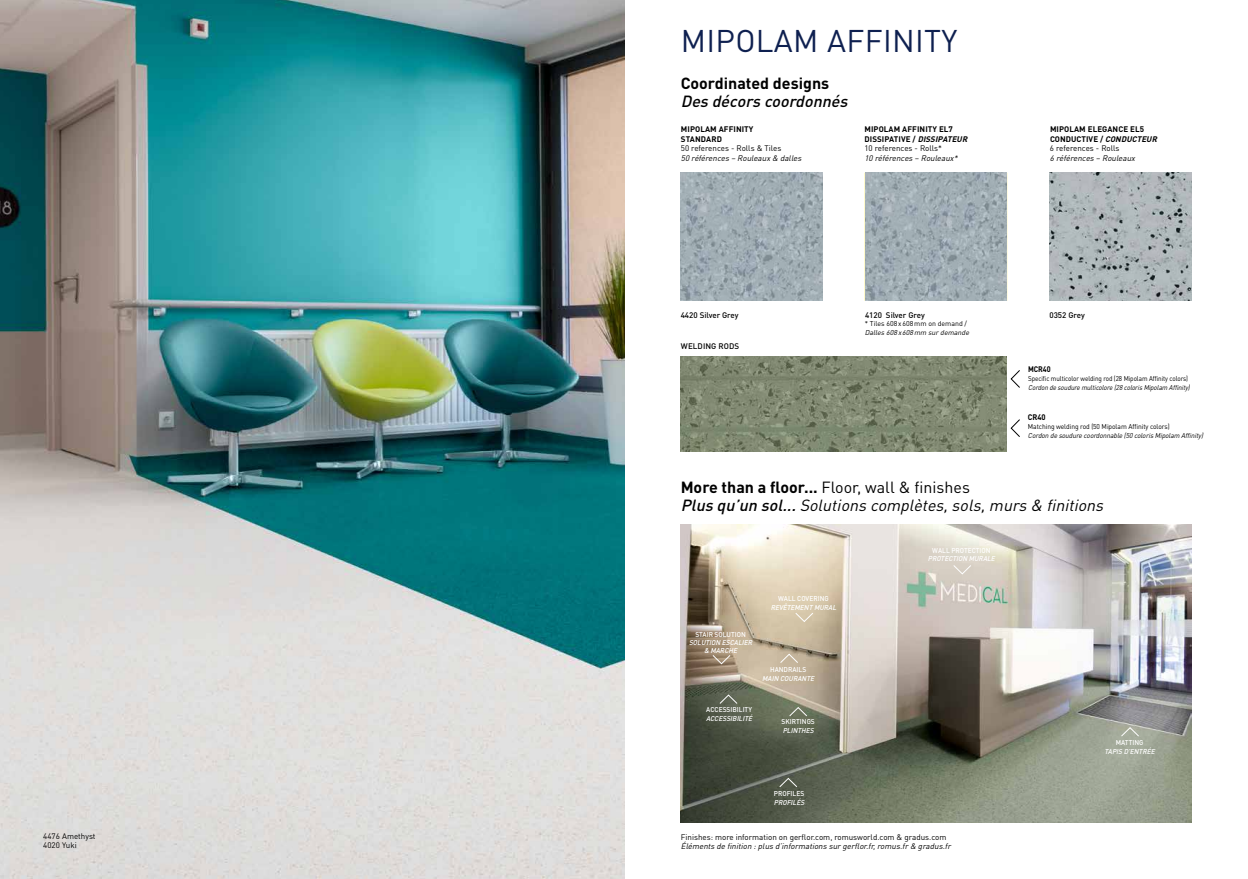
<style>
.page{position:relative;width:1248px;height:879px;background:#fff}
.page>*{position:absolute;margin:0;border:0;box-sizing:border-box;transform-origin:0 0}
.t1{font:31px "DIN Pro";letter-spacing:.01em;color:#0e2050}
.t2{font:italic 16px/18px "DIN Pro";color:#000}
.t3{font:italic 500 16px "DIN Pro";color:#000}
.t4{font:700 16px "DIN Pro";color:#000}
.t5{font:700 8px/9.6px "DIN Pro";letter-spacing:.01em;color:#000}
.t6{font:italic 8px "DIN Pro";color:#000}
.t7{font:8px/9.6px "DIN Pro";color:#000}
.t8{font:500 8px "DIN Pro";color:#000}
.t9{font:700 8px "DIN Pro";letter-spacing:.01em;color:#000;scale:.9 1}
.t10{font:700 8px "DIN Pro";letter-spacing:.01em;color:#000;scale:.95 1}
.t11{font:italic 500 7px/8px "DIN Pro";color:#fff;text-align:center;scale:.95 1}
.t12{font:500 7px "DIN Pro";color:#fff;scale:.95 1}
.t13{font:italic 7px "DIN Pro";color:#000;scale:.94 1}
.t14{font:7px "DIN Pro";letter-spacing:-.01em;color:#000;scale:.9 1}
.t15{font:italic 7px "DIN Pro";color:#000;scale:.9 1}
.t16{font:7px "DIN Pro";letter-spacing:-.01em;color:#000;scale:.95 1}
.t17{font:italic 7px "DIN Pro";color:#000}
.t18{font:7px "DIN Pro";letter-spacing:-.01em;color:#000}
.s1{font-style:italic}
.s2{font-weight:400}
.s3{font-weight:700;font-style:normal}
.s4{font-style:normal}
.s5{font-weight:500}
</style>
<div class="page">
<img style="left:0;top:0;width:624px;height:879px">
<img style="left:680px;top:357px;width:326px;height:95px">
<img style="left:680px;top:524px;width:511px;height:299px">
<svg style="left:718px;top:694px;width:20px;height:11px"></svg>
<svg style="left:788px;top:706px;width:20px;height:11px"></svg>
<svg style="left:1010px;top:370px;width:10px;height:18px"></svg>
<svg style="left:1010px;top:419px;width:10px;height:18px"></svg>
<svg style="left:779px;top:653px;width:20px;height:11px"></svg>
<svg style="left:778px;top:777px;width:20px;height:11px"></svg>
<svg style="left:1119px;top:726px;width:20px;height:11px"></svg>
<svg style="left:794px;top:612px;width:20px;height:11px"></svg>
<svg style="left:952px;top:564px;width:20px;height:11px"></svg>
<svg style="left:711px;top:654px;width:20px;height:11px"></svg>
<img style="left:865px;top:173px;width:141px;height:127px">
<img style="left:1049px;top:173px;width:142px;height:127px">
<img style="left:680px;top:173px;width:142px;height:127px">
<p class="t7" style="left:43px;top:830px;width:54px">4476 Amethyst<br>4020 Yuki</p>
<h1 class="t1" style="left:680px;top:20px;width:278px">MIPOLAM AFFINITY</h1>
<h2 class="t4" style="left:680px;top:72px;width:150px">Coordinated designs</h2>
<h2 class="t3" style="left:680px;top:90px;width:173px">Desdécorscoordonnés</h2>
<p class="t5" style="left:681px;top:124px;width:74px">MIPOLAM AFFINITY<br>STANDARD</p>
<p class="t7" style="left:681px;top:143px;width:102px">50 references - Rolls &amp; Tiles</p>
<p class="t6" style="left:681px;top:153px;width:124px">50 références– Rouleaux&amp; dalles</p>
<p class="t5" style="left:864px;top:124px;width:106px">MIPOLAM AFFINITY EL7<br>D I S S I PAT I V E / <span class="s1">DISSIPATEUR<br></span><span class="s2">10 references - Rolls*</span></p>
<p class="t6" style="left:864px;top:153px;width:97px">10 références– Rouleaux*</p>
<p class="t5" style="left:1049px;top:124px;width:111px">MIPOLAM ELEGANCE EL5<br>CONDUCTIVE / <span class="s1">CONDUCTEUR<br></span><span class="s2">6 references - Rolls</span></p>
<p class="t6" style="left:1049px;top:153px;width:89px">6 références– Rouleaux</p>
<p class="t8" style="left:680px;top:310px;width:59px">4420 Silver Grey</p>
<p class="t8" style="left:865px;top:310px;width:61px">4120 Silver Grey</p>
<p class="t8" style="left:1049px;top:310px;width:37px">0352 Grey</p>
<p class="t18" style="left:864px;top:319px;width:104px">* Tiles 608x608mm on demand /</p>
<p class="t17" style="left:864px;top:327px;width:108px">Dalles608x608mm surdemande</p>
<p class="t8" style="left:681px;top:341px;width:60px">WELDING RODS</p>
<p class="t9" style="left:1028px;top:364px;width:27px">MCR40</p>
<p class="t14" style="left:1028px;top:374px;width:179px">Specific multicolor welding rod (28 Mipolam Affinity colors)</p>
<p class="t15" style="left:1028px;top:383px;width:183px">Cordondesouduremulticolore(28colorisMipolam Affinity)</p>
<p class="t10" style="left:1027px;top:412px;width:20px">CR40</p>
<p class="t16" style="left:1027px;top:422px;width:151px">Matching welding rod (50 Mipolam Affinity colors)</p>
<p class="t13" style="left:1027px;top:431px;width:190px">Cordondesoudurecoordonnable(50colorisMipolam Affinity)</p>
<h2 class="t2" style="left:680px;top:478px;width:428px"><span class="s3">More than a floor...</span> <span class="s4">Floor, wall &amp; finishes<br></span><span class="s5">Plusqu’un sol...</span> Solutionscomplètes,sols,murs&amp; finitions</h2>
<p class="t12" style="left:695px;top:629px;width:55px">STAIR SOLUTION</p>
<p class="t11" style="left:689px;top:638px;width:70px">SOLUTION ESCALIER &amp; MARCHE</p>
<p class="t12" style="left:778px;top:593px;width:55px">WALL COVERING</p>
<p class="t11" style="left:770px;top:603px;width:73px">REVÊTEMENT MURAL</p>
<p class="t12" style="left:770px;top:664px;width:40px">HANDRAILS</p>
<p class="t11" style="left:762px;top:674px;width:58px">MAIN COURANTE</p>
<p class="t12" style="left:706px;top:704px;width:50px">ACCESSIBILITY</p>
<p class="t11" style="left:706px;top:714px;width:52px">ACCESSIBILITÉ</p>
<p class="t12" style="left:781px;top:717px;width:37px">SKIRTINGS</p>
<p class="t11" style="left:782px;top:726px;width:36px">PLINTHES</p>
<p class="t12" style="left:773px;top:788px;width:34px">PROFILES</p>
<p class="t11" style="left:773px;top:798px;width:36px">PROFILÉS</p>
<p class="t12" style="left:932px;top:546px;width:63px">WALL PROTECTION</p>
<p class="t11" style="left:927px;top:554px;width:74px">PROTECTION MURALE</p>
<p class="t7" style="left:681px;top:831px;width:267px">Finishes: more information on gerflor.com, romusworld.com &amp; gradus.com</p>
<p class="t6" style="left:681px;top:841px;width:273px">Élémentsde finition :plusd’informationssurgerflor.fr,romus.fr&amp; gradus.fr</p>
<p class="t12" style="left:1115px;top:737px;width:31px">MATTING</p>
<p class="t11" style="left:1104px;top:747px;width:56px">TAPIS D’ENTRÉE</p>
</div>
